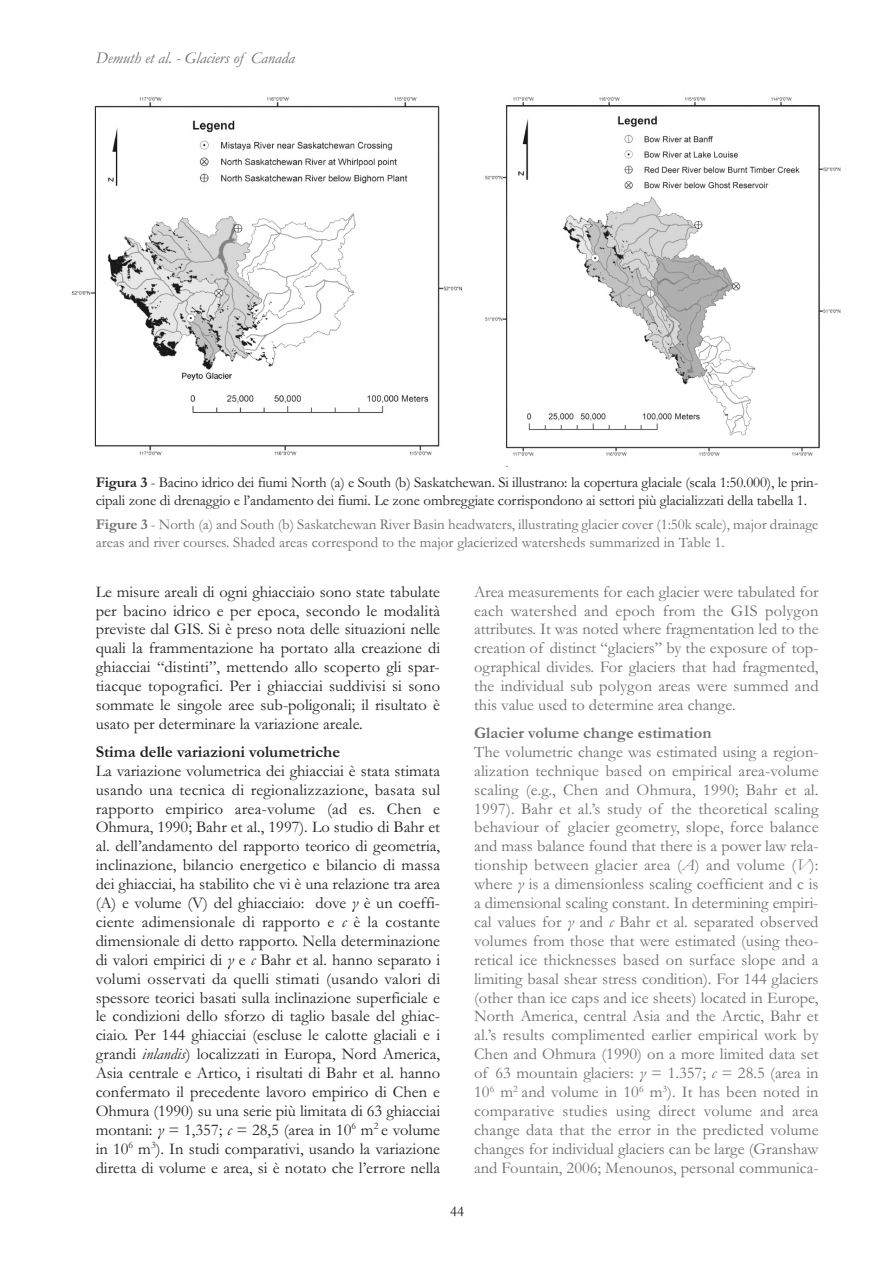
<style>
.page{position:relative;width:893px;height:1263px;background:#fff}
.page>*{position:absolute;margin:0;border:0;box-sizing:border-box;transform-origin:0 0}
.t1{font:16.5px/18.9px "Garamond";color:#231f20;text-align:justify}
.t2{font:16.5px/18.9px "Garamond";color:#6c6d70;text-align:justify}
.t3{font:700 16.5px "Garamond";color:#231f20}
.t4{font:700 16.5px "Garamond";color:#6c6d70}
.t5{font:italic 16.5px "Garamond";color:#6c6d70}
.t6{font:15px/18px "Garamond";letter-spacing:-.01em;color:#231f20}
.t7{font:15px/18px "Garamond";color:#6c6d70}
.s1{font-weight:700}
.s2{font-style:italic}
</style>
<div class="page">
<img style="left:71px;top:97px;width:391px;height:359px">
<img style="left:485px;top:97px;width:356px;height:370px">
<p class="t5" style="left:96px;top:48px;width:201px">Demuth et al. - Glaciers of Canada</p>
<p class="t6" style="left:96px;top:473px;width:724px"><span class="s1">Figura 3</span> - Bacino idrico dei fiumi North (a) e South (b) Saskatchewan. Si illustrano: la copertura glaciale (scala 1:50.000), le prin&shy;cipali zone di drenaggio e l’andamento dei fiumi. Le zone ombreggiate corrispondono ai settori più glacializzati della tabella 1.</p>
<p class="t7" style="left:96px;top:515px;width:724px"><span class="s1">Figure 3</span> - North (a) and South (b) Saskatchewan River Basin headwaters, illustrating glacier cover (1:50k scale), major drainage areas and river courses. Shaded areas correspond to the major glacierized watersheds summarized in Table 1.</p>
<p class="t1" style="left:96px;top:581px;width:346px">Le misure areali di ogni ghiacciaio sono state tabulate per bacino idrico e per epoca, secondo le modalità previste dal GIS. Si è preso nota delle situazioni nelle quali la frammentazione ha portato alla creazione di ghiacciai “distinti”, mettendo allo scoperto gli spar&shy;tiacque topografici. Per i ghiacciai suddivisi si sono sommate le singole aree sub-poligonali; il risultato è usato per determinare la variazione areale.</p>
<p class="t3" style="left:96px;top:741px;width:246px">Stima delle variazioni volumetriche</p>
<p class="t1" style="left:96px;top:760px;width:346px">La variazione volumetrica dei ghiacciai è stata stimata usando una tecnica di regionalizzazione, basata sul rapporto empirico area-volume (ad es. Chen e Ohmura, 1990; Bahr et al., 1997). Lo studio di Bahr et al. dell’andamento del rapporto teorico di geometria, inclinazione, bilancio energetico e bilancio di massa dei ghiacciai, ha stabilito che vi è una relazione tra area (A) e volume (V) del ghiacciaio: dove <span class="s2">γ</span> è un coeffi&shy;ciente adimensionale di rapporto e <span class="s2">c</span> è la costante dimensionale di detto rapporto. Nella determinazione di valori empirici di <span class="s2">γ</span> e <span class="s2">c</span> Bahr et al. hanno separato i volumi osservati da quelli stimati (usando valori di spessore teorici basati sulla inclinazione superficiale e le condizioni dello sforzo di taglio basale del ghiac&shy;ciaio. Per 144 ghiacciai (escluse le calotte glaciali e i grandi <span class="s2">inlandis</span>) localizzati in Europa, Nord America, Asia centrale e Artico, i risultati di Bahr et al. hanno confermato il precedente lavoro empirico di Chen e Ohmura (1990) su una serie più limitata di 63 ghiacciai montani: <span class="s2">γ</span> = 1,357; <span class="s2">c</span> = 28,5 (area in 10<sup>6</sup> m<sup>2</sup> e volume in 10<sup>6</sup> m<sup>3</sup>). In studi comparativi, usando la variazione diretta di volume e area, si è notato che l’errore nella</p>
<p class="t2" style="left:474px;top:581px;width:346px">Area measurements for each glacier were tabulated for each watershed and epoch from the GIS polygon attributes. It was noted where fragmentation led to the creation of distinct “glaciers” by the exposure of top&shy;ographical divides. For glaciers that had fragmented, the individual sub polygon areas were summed and this value used to determine area change.</p>
<p class="t4" style="left:474px;top:722px;width:239px">Glacier volume change estimation</p>
<p class="t2" style="left:474px;top:742px;width:346px">The volumetric change was estimated using a region&shy;alization technique based on empirical area-volume scaling (e.g., Chen and Ohmura, 1990; Bahr et al.<br>1997). Bahr et al.’s study of the theoretical scaling behaviour of glacier geometry, slope, force balance and mass balance found that there is a power law rela&shy;tionship between glacier area (<span class="s2">A</span>) and volume (<span class="s2">V</span>): where <span class="s2">γ</span> is a dimensionless scaling coefficient and c is a dimensional scaling constant. In determining empiri&shy;cal values for <span class="s2">γ</span> and <span class="s2">c</span> Bahr et al. separated observed volumes from those that were estimated (using theo&shy;retical ice thicknesses based on surface slope and a limiting basal shear stress condition). For 144 glaciers (other than ice caps and ice sheets) located in Europe, North America, central Asia and the Arctic, Bahr et al.’s results complimented earlier empirical work by Chen and Ohmura (1990) on a more limited data set of 63 mountain glaciers: <span class="s2">γ</span> = 1.357; <span class="s2">c</span> = 28.5 (area in 10<sup>6</sup> m<sup>2</sup> and volume in 10<sup>6</sup> m<sup>3</sup>). It has been noted in comparative studies using direct volume and area change data that the error in the predicted volume changes for individual glaciers can be large (Granshaw and Fountain, 2006; Menounos, personal communica-</p>
<p class="t6" style="left:450px;top:1202px;width:16px">44</p>
</div>
